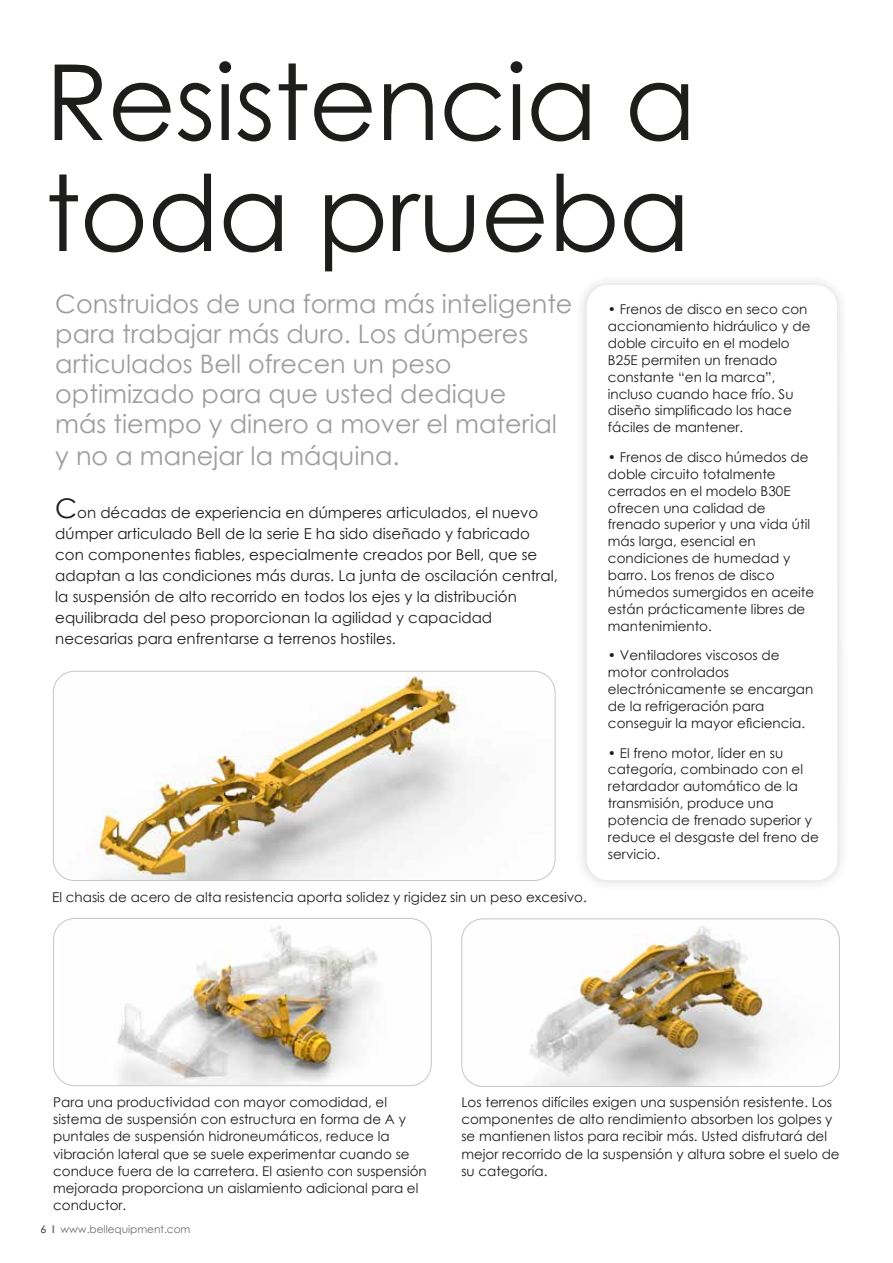
<style>
.page{position:relative;width:893px;height:1263px;background:#fff}
.page>*{position:absolute;margin:0;border:0;box-sizing:border-box;transform-origin:0 0}
.t1{font:105px/111px "Century Gothic";letter-spacing:-.01em;color:#1d1d1b}
.t2{font:25.5px/30px "Century Gothic";color:#9d9d9c}
.t3{font:15px/21px "Century Gothic";color:#1d1d1b}
.t4{font:13.5px/16.8px "Century Gothic";color:#1d1d1b}
.t5{font:10.5px "Century Gothic";color:#706f6f}
.s1{font-size:27px}
.s2{color:#1d1d1b}
.s3{font-weight:700}
</style>
<div class="page">
<img style="left:53px;top:671px;width:502px;height:209px">
<div style="left:53px;top:671px;width:502px;height:210px;border:1px solid #c6c6c6;border-radius:21px"></div>
<img style="left:463px;top:920px;width:375px;height:165px">
<div style="left:461px;top:918px;width:379px;height:169px;border:1px solid #c6c6c6;border-radius:21px"></div>
<img style="left:58px;top:918px;width:371px;height:168px">
<div style="left:53px;top:918px;width:379px;height:168px;border:1px solid #c6c6c6;border-radius:21px"></div>
<div style="left:575px;top:273px;width:274px;height:619px;background:#1d1d1b;opacity:.2"></div>
<svg style="left:587px;top:285px;width:251px;height:595px"></svg>
<h1 class="t1" style="left:45px;top:45px;width:653px">Resistencia a toda prueba</h1>
<p class="t4" style="left:608px;top:301px;width:204px">• Frenos de disco en seco con accionamiento hidráulico y de doble circuito en el modelo<br>B25E permiten un frenado constante “en la marca”, incluso cuando hace frío. Su diseño simplificado los hace fáciles de mantener.</p>
<p class="t4" style="left:608px;top:448px;width:208px">• Frenos de disco húmedos de doble circuito totalmente cerrados en el modelo B30E ofrecen una calidad de frenado superior y una vida útil más larga, esencial en condiciones de humedad y barro. Los frenos de disco húmedos sumergidos en aceite están prácticamente libres de mantenimiento.</p>
<p class="t4" style="left:608px;top:647px;width:207px">• Ventiladores viscosos de motor controlados electrónicamente se encargan de la refrigeración para conseguir la mayor eficiencia.</p>
<p class="t4" style="left:608px;top:744px;width:212px">• El freno motor, líder en su categoría, combinado con el retardador automático de la transmisión, produce una potencia de frenado superior y reduce el desgaste del freno de servicio.</p>
<h2 class="t2" style="left:55px;top:288px;width:519px">Construidos de una forma más inteligente para trabajar más duro. Los dúmperes articulados Bell ofrecen un peso optimizado para que usted dedique<br>más tiempo y dinero a mover el material</h2>
<h2 class="t2" style="left:55px;top:440px;width:346px">y no a manejar la máquina.</h2>
<p class="t3" style="left:55px;top:502px;width:504px"><span class="s1">C</span>on décadas de experiencia en dúmperes articulados, el nuevo dúmper articulado Bell de la serie E ha sido diseñado y fabricado con componentes fiables, especialmente creados por Bell, que se adaptan a las condiciones más duras. La junta de oscilación central, la suspensión de alto recorrido en todos los ejes y la distribución equilibrada del peso proporcionan la agilidad y capacidad necesarias para enfrentarse a terrenos hostiles.</p>
<p class="t4" style="left:52px;top:889px;width:536px">El chasis de acero de alta resistencia aporta solidez y rigidez sin un peso excesivo.</p>
<p class="t4" style="left:53px;top:1093px;width:375px;line-height:17.2px">Para una productividad con mayor comodidad, el sistema de suspensión con estructura en forma de A y puntales de suspensión hidroneumáticos, reduce la vibración lateral que se suele experimentar cuando se conduce fuera de la carretera. El asiento con suspensión mejorada proporciona un aislamiento adicional para el conductor.</p>
<p class="t5" style="left:41px;top:1223px;width:151px"><span class="s2">6</span> <span class="s3">l</span> www.bellequipment.com</p>
<p class="t4" style="left:461px;top:1093px;width:380px;line-height:17.2px">Los terrenos difíciles exigen una suspensión resistente. Los componentes de alto rendimiento absorben los golpes y se mantienen listos para recibir más. Usted disfrutará del mejor recorrido de la suspensión y altura sobre el suelo de su categoría.</p>
</div>
